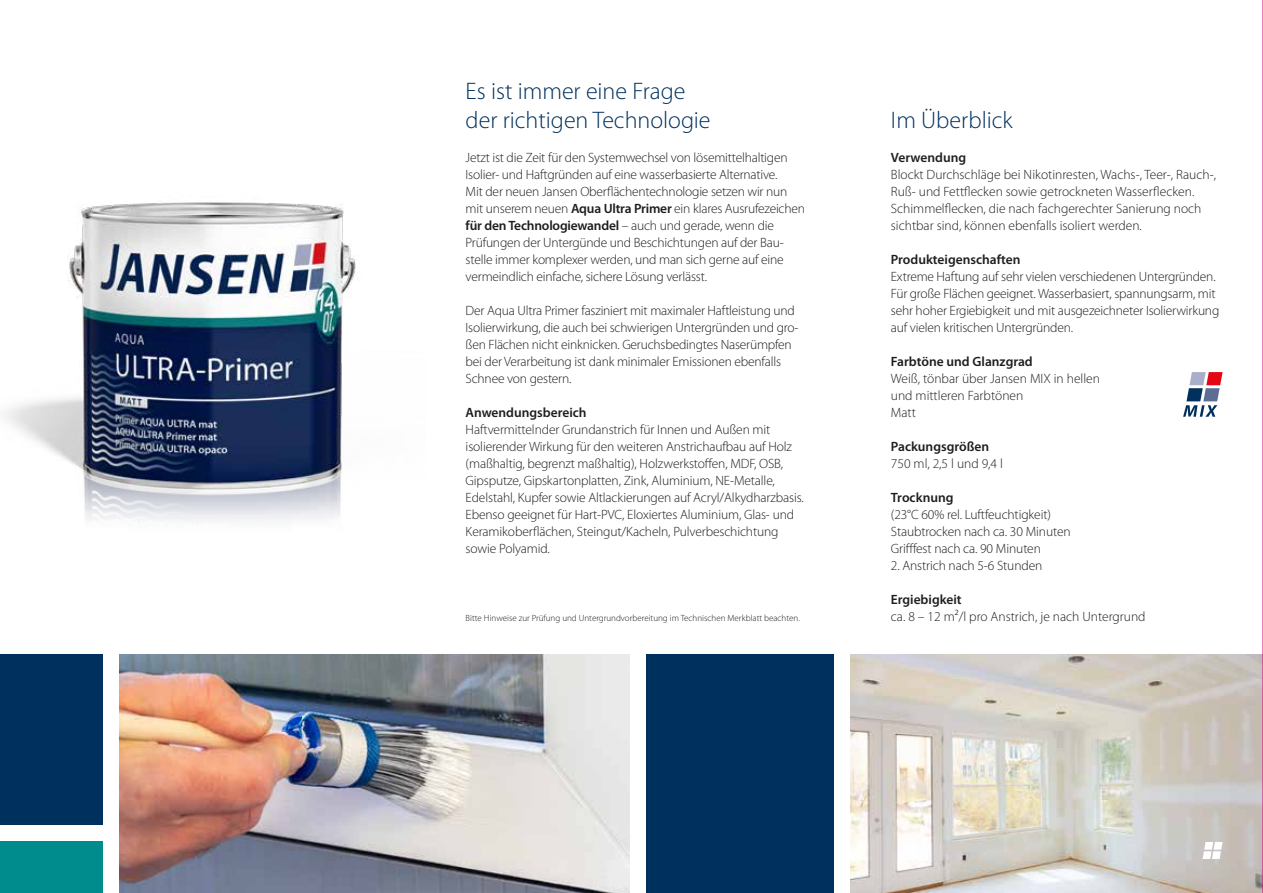
<style>
.page{position:relative;width:1263px;height:893px;background:#fff}
.page>*{position:absolute;margin:0;border:0;box-sizing:border-box;transform-origin:0 0}
.t1{font:300 24px/28.8px "Myriad Pro";color:#00305d}
.t2{font:300 13.5px/17px "Myriad Pro";letter-spacing:-.015em;color:#1d1d1b}
.t3{font:600 13.5px "Myriad Pro";color:#1d1d1b}
.t4{font:300 9px "Myriad Pro";color:#1d1d1b}
.s1{font-weight:600}
</style>
<div class="page">
<div style="left:0;top:655px;width:102px;height:170px;background:#00305d"></div>
<div style="left:646px;top:655px;width:187px;height:238px;background:#00305d"></div>
<img style="left:4px;top:202px;width:356px;height:319px">
<img style="left:850px;top:655px;width:412px;height:238px">
<img style="left:119px;top:655px;width:510px;height:238px">
<div style="left:0;top:842px;width:102px;height:51px;background:#008b8c"></div>
<svg style="left:1202px;top:842px;width:20px;height:17px"></svg>
<svg style="left:1183px;top:372px;width:39px;height:45px"></svg>
<hr style="left:1262px;top:0;width:1px;height:893px;background:#e6007e">
<h1 class="t1" style="left:466px;top:77px;width:246px">Es ist immer eine Frage der richtigen Technologie</h1>
<p class="t2" style="left:466px;top:149px;width:341px">Jetzt ist die Zeit für den Systemwechsel von lösemittelhaltigen Isolier- und Haftgründen auf eine wasserbasierte Alternative.<br>Mit der neuen Jansen Oberflächentechnologie setzen wir nun mit unserem neuen <span class="s1">Aqua Ultra Primer</span> ein klares Ausrufezeichen <span class="s1">für den Technologiewandel</span> – auch und gerade, wenn die Prüfungen der Untergünde und Beschichtungen auf der Bau&shy;stelle immer komplexer werden, und man sich gerne auf eine vermeindlich einfache, sichere Lösung verlässt.</p>
<p class="t2" style="left:466px;top:302px;width:334px">Der Aqua Ultra Primer fasziniert mit maximaler Haftleistung und Isolierwirkung, die auch bei schwierigen Untergründen und gro&shy;ßen Flächen nicht einknicken. Geruchsbedingtes Naserümpfen bei der Verarbeitung ist dank minimaler Emissionen ebenfalls Schnee von gestern.</p>
<p class="t3" style="left:466px;top:404px;width:123px">Anwendungsbereich</p>
<p class="t2" style="left:466px;top:421px;width:340px">Haftvermittelnder Grundanstrich für Innen und Außen mit isolierender Wirkung für den weiteren Anstrichaufbau auf Holz (maßhaltig, begrenzt maßhaltig), Holzwerkstoffen, MDF, OSB, Gipsputze, Gipskartonplatten, Zink, Aluminium, NE-Metalle, Edelstahl, Kupfer sowie Altlackierungen auf Acryl/Alkydharzbasis.<br>Ebenso geeignet für Hart-PVC, Eloxiertes Aluminium, Glas- und Keramikoberflächen, Steingut/Kacheln, Pulverbeschichtung sowie Polyamid.</p>
<p class="t4" style="left:466px;top:613px;width:336px">Bitte Hinweise zur Prüfung und Untergrundvorbereitung im Technischen Merkblatt beachten.</p>
<h1 class="t1" style="left:891px;top:106px;width:123px">Im Überblick</h1>
<p class="t3" style="left:891px;top:148px;width:77px">Verwendung</p>
<p class="t2" style="left:891px;top:166px;width:327px">Blockt Durchschläge bei Nikotinresten, Wachs-, Teer-, Rauch-, Ruß- und Fettflecken sowie getrockneten Wasserflecken.<br>Schimmelflecken, die nach fachgerechter Sanierung noch sichtbar sind, können ebenfalls isoliert werden.</p>
<p class="t3" style="left:891px;top:251px;width:131px">Produkteigenschaften</p>
<p class="t2" style="left:891px;top:268px;width:330px">Extreme Haftung auf sehr vielen verschiedenen Untergründen.<br>Für große Flächen geeignet. Wasserbasiert, spannungsarm, mit sehr hoher Ergiebigkeit und mit ausgezeichneter Isolierwirkung auf vielen kritischen Untergründen.</p>
<p class="t3" style="left:891px;top:353px;width:143px">Farbtöne und Glanzgrad</p>
<p class="t2" style="left:891px;top:370px;width:211px">Weiß, tönbar über Jansen MIX in hellen und mittleren Farbtönen<br>Matt</p>
<p class="t3" style="left:891px;top:438px;width:100px">Packungsgrößen</p>
<p class="t2" style="left:891px;top:455px;width:114px">750 ml, 2,5 l und 9,4 l</p>
<p class="t3" style="left:891px;top:489px;width:64px">Trocknung</p>
<p class="t2" style="left:891px;top:506px;width:181px">(23°C 60% rel. Luftfeuchtigkeit)<br>Staubtrocken nach ca. 30 Minuten<br>Grifffest nach ca. 90 Minuten</p>
<p class="t2" style="left:891px;top:557px;width:153px">2. Anstrich nach 5-6 Stunden</p>
<p class="t3" style="left:891px;top:591px;width:72px">Ergiebigkeit</p>
<p class="t2" style="left:891px;top:608px;width:256px">ca. 8 – 12 m²/l pro Anstrich, je nach Untergrund</p>
</div>
